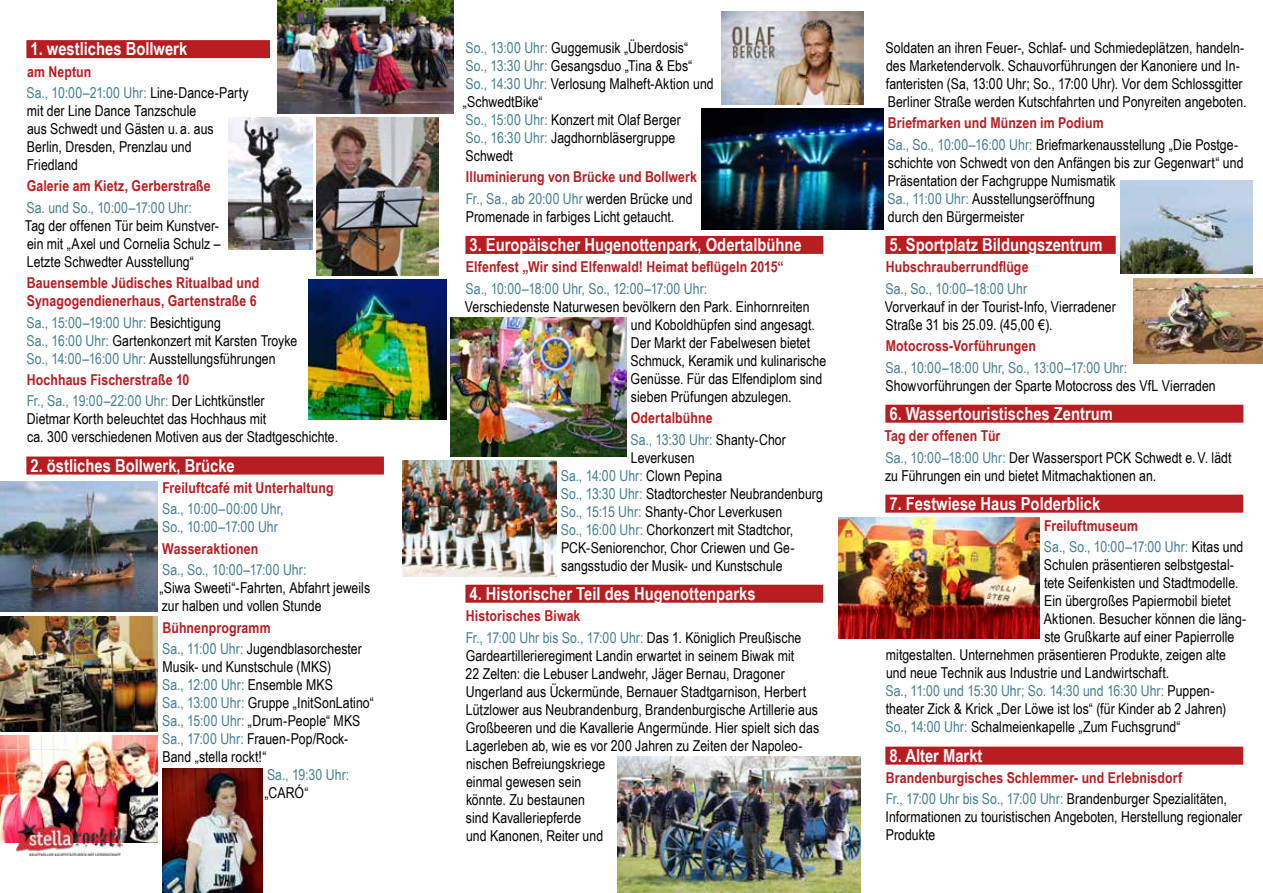
<style>
.page{position:relative;width:1263px;height:893px;background:#fff}
.page>*{position:absolute;margin:0;border:0;box-sizing:border-box;transform-origin:0 0}
.t1{font:700 18px "Arial Narrow";color:#fff}
.t2{font:15px/18px "Arial Narrow";color:#000}
.t3{font:700 15px/21.5px "Arial Narrow";letter-spacing:.01em;color:#b81d22}
.t4{font:15px/21.5px "Arial Narrow";letter-spacing:.005em;color:#438092}
.s1{font-weight:700;color:#b81d22}
.s2{color:#000}
.s3{color:#438092}
.s4{font-weight:400;color:#438092}
.s5{font-weight:400;color:#000}
</style>
<div class="page">
<div style="left:26px;top:40px;width:244px;height:18px;background:#b81d22"></div>
<div style="left:26px;top:456px;width:358px;height:18px;background:#b81d22"></div>
<div style="left:465px;top:236px;width:358px;height:18px;background:#b81d22"></div>
<div style="left:465px;top:585px;width:358px;height:18px;background:#b81d22"></div>
<div style="left:885px;top:236px;width:231px;height:18px;background:#b81d22"></div>
<div style="left:885px;top:405px;width:358px;height:18px;background:#b81d22"></div>
<div style="left:885px;top:495px;width:358px;height:18px;background:#b81d22"></div>
<div style="left:885px;top:747px;width:358px;height:18px;background:#b81d22"></div>
<img style="left:702px;top:109px;width:181px;height:120px">
<img style="left:308px;top:279px;width:138px;height:141px">
<img style="left:317px;top:117px;width:121px;height:158px">
<img style="left:277px;top:0;width:177px;height:113px">
<img style="left:228px;top:117px;width:84px;height:133px">
<img style="left:0;top:482px;width:158px;height:130px">
<img style="left:0;top:616px;width:158px;height:115px">
<img style="left:0;top:735px;width:158px;height:108px">
<img style="left:162px;top:768px;width:101px;height:125px">
<img style="left:722px;top:11px;width:141px;height:94px">
<img style="left:451px;top:318px;width:175px;height:138px">
<img style="left:403px;top:460px;width:153px;height:116px">
<img style="left:17px;top:822px;width:106px;height:34px">
<img style="left:617px;top:756px;width:244px;height:137px">
<img style="left:1120px;top:180px;width:132px;height:94px">
<img style="left:1133px;top:278px;width:130px;height:86px">
<img style="left:839px;top:518px;width:200px;height:120px">
<p class="t1" style="left:30px;top:35px;width:158px">1. westliches Bollwerk</p>
<p class="t4" style="left:27px;top:60px;width:224px"><span class="s1">am Neptun<br></span>Sa., 10:00–21:00 Uhr: <span class="s2">Line-Dance-Party</span></p>
<p class="t2" style="left:27px;top:101px;width:188px">mit der Line Dance Tanzschule aus Schwedt und Gästen u. a. aus<br>Berlin, Dresden, Prenzlau und<br>Friedland</p>
<p class="t3" style="left:27px;top:175px;width:186px">Galerie am Kietz, Gerberstraße</p>
<p class="t4" style="left:27px;top:196px;width:167px">Sa. und So., 10:00–17:00 Uhr:</p>
<p class="t2" style="left:25px;top:216px;width:197px;text-align:justify">Tag der offenen Tür beim Kunstver&shy;ein mit „Axel und Cornelia Schulz – Letzte Schwedter Ausstellung“</p>
<p class="t3" style="left:27px;top:273px;width:234px;line-height:18px">Bauensemble Jüdisches Ritualbad und<br>Synagogendienerhaus, Gartenstraße 6</p>
<p class="t2" style="left:27px;top:313px;width:272px"><span class="s3">Sa., 15:00–19:00 Uhr:</span> Besichtigung<br><span class="s3">Sa., 16:00 Uhr:</span> Gartenkonzert mit Karsten Troyke<br><span class="s3">So., 14:00–16:00 Uhr:</span> Ausstellungsführungen</p>
<p class="t3" style="left:27px;top:368px;width:239px">Hochhaus Fischerstraße 10<br><span class="s4">Fr., Sa., 19:00–22:00 Uhr:</span> <span class="s5">Der Lichtkünstler</span></p>
<p class="t2" style="left:27px;top:410px;width:313px">Dietmar Korth beleuchtet das Hochhaus mit<br>ca. 300 verschiedenen Motiven aus der Stadtgeschichte.</p>
<p class="t1" style="left:30px;top:452px;width:206px">2. östliches Bollwerk, Brücke</p>
<p class="t3" style="left:162px;top:476px;width:173px">Freiluftcafé mit Unterhaltung</p>
<p class="t4" style="left:162px;top:499px;width:123px;line-height:18px">Sa., 10:00–00:00 Uhr,<br>So., 10:00–17:00 Uhr</p>
<p class="t3" style="left:162px;top:537px;width:98px">Wasseraktionen</p>
<p class="t4" style="left:162px;top:559px;width:146px">Sa., So., 10:00–17:00 Uhr:</p>
<p class="t2" style="left:159px;top:578px;width:212px">„Siwa Sweeti“-Fahrten, Abfahrt jeweils zur halben und vollen Stunde</p>
<p class="t2" style="left:162px;top:616px;width:201px;line-height:21.5px"><span class="s1">Bühnenprogramm<br></span><span class="s3">Sa., 11:00 Uhr:</span> Jugendblasorchester</p>
<p class="t2" style="left:162px;top:657px;width:213px">Musik- und Kunstschule (MKS)<br><span class="s3">Sa., 12:00 Uhr:</span> Ensemble MKS<br><span class="s3">Sa., 13:00 Uhr:</span> Gruppe „InitSonLatino“<br><span class="s3">Sa., 15:00 Uhr:</span> „Drum-People“ MKS<br><span class="s3">Sa., 17:00 Uhr:</span> Frauen-Pop/Rock-<br>Band „stella rockt!“</p>
<p class="t4" style="left:267px;top:763px;width:84px">Sa., 19:30 Uhr:</p>
<p class="t2" style="left:264px;top:783px;width:46px">„CARÓ“</p>
<p class="t2" style="left:463px;top:38px;width:252px"><span class="s3">So., 13:00 Uhr:</span> Guggemusik „Überdosis“<br><span class="s3">So., 13:30 Uhr:</span> Gesangsduo „Tina &amp; Ebs“<br><span class="s3">So., 14:30 Uhr:</span> Verlosung Malheft-Aktion und „SchwedtBike“<br><span class="s3">So., 15:00 Uhr:</span> Konzert mit Olaf Berger<br><span class="s3">So., 16:30 Uhr:</span> Jagdhornbläsergruppe<br>Schwedt</p>
<p class="t3" style="left:466px;top:166px;width:233px">Illuminierung von Brücke und Bollwerk<br><span class="s4">Fr., Sa., ab 20:00 Uhr</span> <span class="s5">werden Brücke und</span></p>
<p class="t2" style="left:466px;top:207px;width:210px">Promenade in farbiges Licht getaucht.</p>
<p class="t1" style="left:470px;top:231px;width:334px">3. Europäischer Hugenottenpark, Odertalbühne</p>
<p class="t3" style="left:466px;top:256px;width:319px">Elfenfest „Wir sind Elfenwald! Heimat beflügeln 2015“</p>
<p class="t4" style="left:466px;top:277px;width:243px">Sa., 10:00–18:00 Uhr, So., 12:00–17:00 Uhr:</p>
<p class="t2" style="left:630px;top:297px;width:197px;text-indent:-166px">Verschiedenste Naturwesen bevölkern den Park. Einhornreiten und Koboldhüpfen sind angesagt.<br>Der Markt der Fabelwesen bietet Schmuck, Keramik und kulinarische Genüsse. Für das Elfendiplom sind sieben Prüfungen abzulegen.</p>
<p class="t4" style="left:630px;top:407px;width:157px"><span class="s1">Odertalbühne<br></span>Sa., 13:30 Uhr: <span class="s2">Shanty-Chor</span></p>
<p class="t2" style="left:561px;top:448px;width:264px;text-indent:70px">Leverkusen<br><span class="s3">Sa., 14:00 Uhr:</span> Clown Pepina<br><span class="s3">So., 13:30 Uhr:</span> Stadtorchester Neubrandenburg <span class="s3">So., 15:15 Uhr:</span> Shanty-Chor Leverkusen<br><span class="s3">So., 16:00 Uhr:</span> Chorkonzert mit Stadtchor, PCK-Seniorenchor, Chor Criewen und Ge&shy;sangsstudio der Musik- und Kunstschule</p>
<p class="t1" style="left:470px;top:580px;width:288px">4. Historischer Teil des Hugenottenparks</p>
<p class="t4" style="left:466px;top:604px;width:337px"><span class="s1">Historisches Biwak<br></span>Fr., 17:00 Uhr bis So., 17:00 Uhr: <span class="s2">Das 1. Königlich Preußische</span></p>
<p class="t2" style="left:465px;top:646px;width:355px">Gardeartillerieregiment Landin erwartet in seinem Biwak mit<br>22 Zelten: die Lebuser Landwehr, Jäger Bernau, Dragoner Ungerland aus Ückermünde, Bernauer Stadtgarnison, Herbert Lützlower aus Neubrandenburg, Brandenburgische Artillerie aus Großbeeren und die Kavallerie Angermünde. Hier spielt sich das Lagerleben ab, wie es vor 200 Jahren zu Zeiten der Napoleo&shy;nischen Befreiungskriege<br>einmal gewesen sein<br>könnte. Zu bestaunen<br>sind Kavalleriepferde<br>und Kanonen, Reiter und</p>
<p class="t2" style="left:885px;top:38px;width:362px">Soldaten an ihren Feuer-, Schlaf- und Schmiedeplätzen, handeln&shy;des Marketendervolk. Schauvorführungen der Kanoniere und In&shy;fanteristen (Sa, 13:00 Uhr; So., 17:00 Uhr). Vor dem Schlossgitter Berliner Straße werden Kutschfahrten und Ponyreiten angeboten.</p>
<p class="t2" style="left:887px;top:112px;width:352px;line-height:21.5px"><span class="s1">Briefmarken und Münzen im Podium<br></span><span class="s3">Sa., So., 10:00–16:00 Uhr:</span> Briefmarkenausstellung „Die Postge-</p>
<p class="t2" style="left:887px;top:153px;width:358px">schichte von Schwedt von den Anfängen bis zur Gegenwart“ und Präsentation der Fachgruppe Numismatik<br><span class="s3">Sa., 11:00 Uhr:</span> Ausstellungseröffnung<br>durch den Bürgermeister</p>
<p class="t1" style="left:889px;top:231px;width:215px">5. Sportplatz Bildungszentrum</p>
<p class="t3" style="left:886px;top:256px;width:144px">Hubschrauberrundflüge</p>
<p class="t4" style="left:885px;top:277px;width:143px">Sa., So., 10:00–18:00 Uhr</p>
<p class="t2" style="left:885px;top:297px;width:233px">Vorverkauf in der Tourist-Info, Vierradener<br>Straße 31 bis 25.09. (45,00 €).</p>
<p class="t3" style="left:886px;top:334px;width:151px">Motocross-Vorführungen</p>
<p class="t4" style="left:885px;top:356px;width:243px">Sa., 10:00–18:00 Uhr, So., 13:00–17:00 Uhr:</p>
<p class="t2" style="left:885px;top:376px;width:332px">Showvorführungen der Sparte Motocross des VfL Vierraden</p>
<p class="t1" style="left:889px;top:400px;width:225px">6. Wassertouristisches Zentrum</p>
<p class="t2" style="left:884px;top:424px;width:348px;line-height:21.5px"><span class="s1">Tag der offenen Tür<br></span><span class="s3">Sa., 10:00–18:00 Uhr:</span> Der Wassersport PCK Schwedt e.V. lädt</p>
<p class="t2" style="left:885px;top:466px;width:273px">zu Führungen ein und bietet Mitmachaktionen an.</p>
<p class="t1" style="left:889px;top:490px;width:212px">7. Festwiese Haus Polderblick</p>
<p class="t4" style="left:1044px;top:514px;width:201px"><span class="s1">Freiluftmuseum<br></span>Sa., So., 10:00–17:00 Uhr: <span class="s2">Kitas und</span></p>
<p class="t2" style="left:1044px;top:556px;width:192px">Schulen präsentieren selbstgestal-</p>
<p class="t2" style="left:1044px;top:574px;width:196px">tete Seifenkisten und Stadtmodelle.</p>
<p class="t2" style="left:1044px;top:592px;width:188px">Ein übergroßes Papiermobil bietet</p>
<p class="t2" style="left:1044px;top:610px;width:204px">Aktionen. Besucher können die läng-</p>
<p class="t2" style="left:1044px;top:628px;width:192px">ste Grußkarte auf einer Papierrolle</p>
<p class="t2" style="left:886px;top:646px;width:341px">mitgestalten. Unternehmen präsentieren Produkte, zeigen alte</p>
<p class="t2" style="left:886px;top:664px;width:285px">und neue Technik aus Industrie und Landwirtschaft.</p>
<p class="t4" style="left:885px;top:680px;width:330px">Sa., 11:00 und 15:30 Uhr; So. 14:30 und 16:30 Uhr: <span class="s2">Puppen-</span></p>
<p class="t2" style="left:886px;top:700px;width:342px">theater Zick &amp; Krick „Der Löwe ist los“ (für Kinder ab 2 Jahren)</p>
<p class="t2" style="left:885px;top:718px;width:297px"><span class="s3">So., 14:00 Uhr:</span> Schalmeienkapelle „Zum Fuchsgrund“</p>
<p class="t1" style="left:889px;top:742px;width:94px">8. Alter Markt</p>
<p class="t3" style="left:886px;top:766px;width:343px">Brandenburgisches Schlemmer- und Erlebnisdorf<br><span class="s4">Fr., 17:00 Uhr bis So., 17:00 Uhr:</span> <span class="s5">Brandenburger Spezialitäten,</span></p>
<p class="t2" style="left:885px;top:808px;width:358px">Informationen zu touristischen Angeboten, Herstellung regionaler<br>Produkte</p>
</div>
